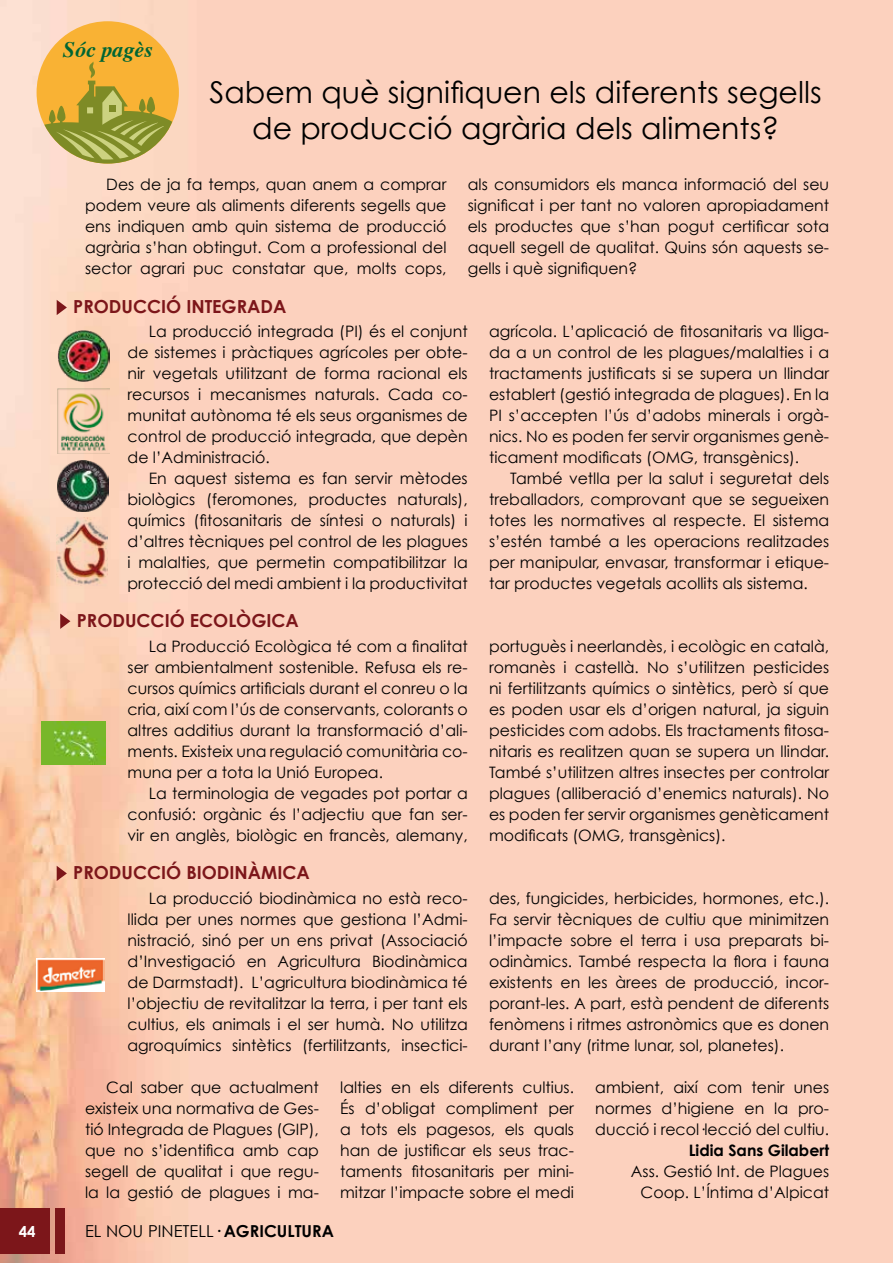
<style>
.page{position:relative;width:893px;height:1263px;background:#fff}
.page>*{position:absolute;margin:0;border:0;box-sizing:border-box;transform-origin:0 0}
.t1{font:30px/36px "Century Gothic";color:#000;text-align:center}
.t2{font:italic 700 22.05px "Times";color:#006533}
.t3{font:700 18px "Century Gothic";color:#7c161a}
.t4{font:16.5px "Century Gothic";color:#000}
.t5{font:15.75px/21px "Century Gothic";color:#000;text-align:justify}
.t6{font:700 15.75px "Century Gothic";color:#000}
.t7{font:700 15px "Century Gothic";color:#fff}
.s1{font-weight:700}
</style>
<div class="page">
<img style="left:0;top:0;width:893px;height:1263px">
<div style="left:0;top:1208px;width:50px;height:45px;background:#7c161a"></div>
<div style="left:55px;top:1208px;width:10px;height:45px;background:#7c161a"></div>
<div style="left:37px;top:21px;width:142px;height:143px;background:#f9b234;border-radius:50%"></div>
<svg style="left:44px;top:62px;width:128px;height:102px"></svg>
<svg style="left:57px;top:300px;width:10px;height:15px"></svg>
<svg style="left:60px;top:614px;width:10px;height:15px"></svg>
<svg style="left:57px;top:866px;width:10px;height:15px"></svg>
<img style="left:37px;top:958px;width:67px;height:34px">
<img style="left:42px;top:721px;width:64px;height:43px">
<img style="left:57px;top:330px;width:52px;height:51px">
<img style="left:57px;top:388px;width:52px;height:66px">
<img style="left:57px;top:460px;width:51px;height:51px">
<img style="left:57px;top:517px;width:50px;height:72px">
<h2 class="t2" style="left:63px;top:29px;width:91px">Sóc pagès</h2>
<h1 class="t1" style="left:209px;top:74px;width:614px">Sabem què signifiquen els diferents segells de producció agrària dels aliments?</h1>
<p class="t5" style="left:85px;top:173px;width:363px;text-indent:21px">Des de ja fa temps, quan anem a comprar podem veure als aliments diferents segells que ens indiquen amb quin sistema de producció agrària s’han obtingut. Com a professional del sector agrari puc constatar que, molts cops,</p>
<p class="t5" style="left:468px;top:173px;width:363px">als consumidors els manca informació del seu significat i per tant no valoren apropiadament els productes que s’han pogut certificar sota aquell segell de qualitat. Quins són aquests se&shy;gells i què signifiquen?</p>
<p class="t3" style="left:73px;top:295px;width:215px">PRODUCCIÓ INTEGRADA</p>
<p class="t5" style="left:128px;top:320px;width:342px;text-indent:21px">La producció integrada (PI) és el conjunt de sistemes i pràctiques agrícoles per obte&shy;nir vegetals utilitzant de forma racional els recursos i mecanismes naturals. Cada co&shy;munitat autònoma té els seus organismes de control de producció integrada, que depèn de l’Administració.</p>
<p class="t5" style="left:128px;top:467px;width:342px;text-indent:21px">En aquest sistema es fan servir mètodes biològics (feromones, productes naturals), químics (fitosanitaris de síntesi o naturals) i d’altres tècniques pel control de les plagues i malalties, que permetin compatibilitzar la protecció del medi ambient i la productivitat</p>
<p class="t3" style="left:77px;top:609px;width:224px">PRODUCCIÓ ECOLÒGICA</p>
<p class="t5" style="left:128px;top:635px;width:342px;text-indent:21px">La Producció Ecològica té com a finalitat ser ambientalment sostenible. Refusa els re&shy;cursos químics artificials durant el conreu o la cria, així com l’ús de conservants, colorants o altres additius durant la transformació d’ali&shy;ments. Existeix una regulació comunitària co&shy;muna per a tota la Unió Europea.</p>
<p class="t5" style="left:128px;top:782px;width:342px;text-indent:21px">La terminologia de vegades pot portar a confusió: orgànic és l’adjectiu que fan ser&shy;vir en anglès, biològic en francès, alemany,</p>
<p class="t3" style="left:73px;top:861px;width:238px">PRODUCCIÓ BIODINÀMICA</p>
<p class="t5" style="left:489px;top:320px;width:342px">agrícola. L’aplicació de fitosanitaris va lliga&shy;da a un control de les plagues/malalties i a tractaments justificats si se supera un llindar establert (gestió integrada de plagues). En la PI s’accepten l’ús d’adobs minerals i orgà&shy;nics. No es poden fer servir organismes genè&shy;ticament modificats (OMG, transgènics).</p>
<p class="t5" style="left:489px;top:467px;width:342px;text-indent:21px">També vetlla per la salut i seguretat dels treballadors, comprovant que se segueixen totes les normatives al respecte. El sistema s’estén també a les operacions realitzades per manipular, envasar, transformar i etique&shy;tar productes vegetals acollits als sistema.</p>
<p class="t5" style="left:489px;top:635px;width:342px">portuguès i neerlandès, i ecològic en català, romanès i castellà. No s’utilitzen pesticides ni fertilitzants químics o sintètics, però sí que es poden usar els d’origen natural, ja siguin pesticides com adobs. Els tractaments fitosa&shy;nitaris es realitzen quan se supera un llindar.<br>També s’utilitzen altres insectes per controlar plagues (alliberació d’enemics naturals). No es poden fer servir organismes genèticament modificats (OMG, transgènics).</p>
<p class="t5" style="left:128px;top:887px;width:342px;text-indent:21px">La producció biodinàmica no està reco&shy;llida per unes normes que gestiona l’Admi&shy;nistració, sinó per un ens privat (Associació d’Investigació en Agricultura Biodinàmica de Darmstadt). L’agricultura biodinàmica té l’objectiu de revitalitzar la terra, i per tant els cultius, els animals i el ser humà. No utilitza agroquímics sintètics (fertilitzants, insectici-</p>
<p class="t5" style="left:489px;top:887px;width:342px">des, fungicides, herbicides, hormones, etc.).<br>Fa servir tècniques de cultiu que minimitzen l’impacte sobre el terra i usa preparats bi&shy;odinàmics. També respecta la flora i fauna existents en les àrees de producció, incor&shy;porant-les. A part, està pendent de diferents fenòmens i ritmes astronòmics que es donen durant l’any (ritme lunar, sol, planetes).</p>
<p class="t5" style="left:85px;top:1076px;width:235px;text-indent:21px">Cal saber que actualment existeix una normativa de Ges&shy;tió Integrada de Plagues (GIP), que no s’identifica amb cap segell de qualitat i que regu&shy;la la gestió de plagues i ma-</p>
<p class="t5" style="left:340px;top:1076px;width:235px">lalties en els diferents cultius.<br>És d’obligat compliment per a tots els pagesos, els quals han de justificar els seus trac&shy;taments fitosanitaris per mini&shy;mitzar l’impacte sobre el medi</p>
<p class="t5" style="left:595px;top:1076px;width:235px">ambient, així com tenir unes normes d’higiene en la pro&shy;ducció i recol·lecció del cultiu.</p>
<p class="t6" style="left:689px;top:1140px;width:142px">Lidia Sans Gilabert</p>
<p class="t5" style="left:631px;top:1160px;width:200px;text-align:right">Ass. Gestió Int. de Plagues<br>Coop. L’Íntima d’Alpicat</p>
<p class="t7" style="left:19px;top:1221px;width:18px">44</p>
<p class="t4" style="left:85px;top:1221px;width:250px">EL NOU PINETELL<span class="s1">· AGRICULTURA</span></p>
</div>
